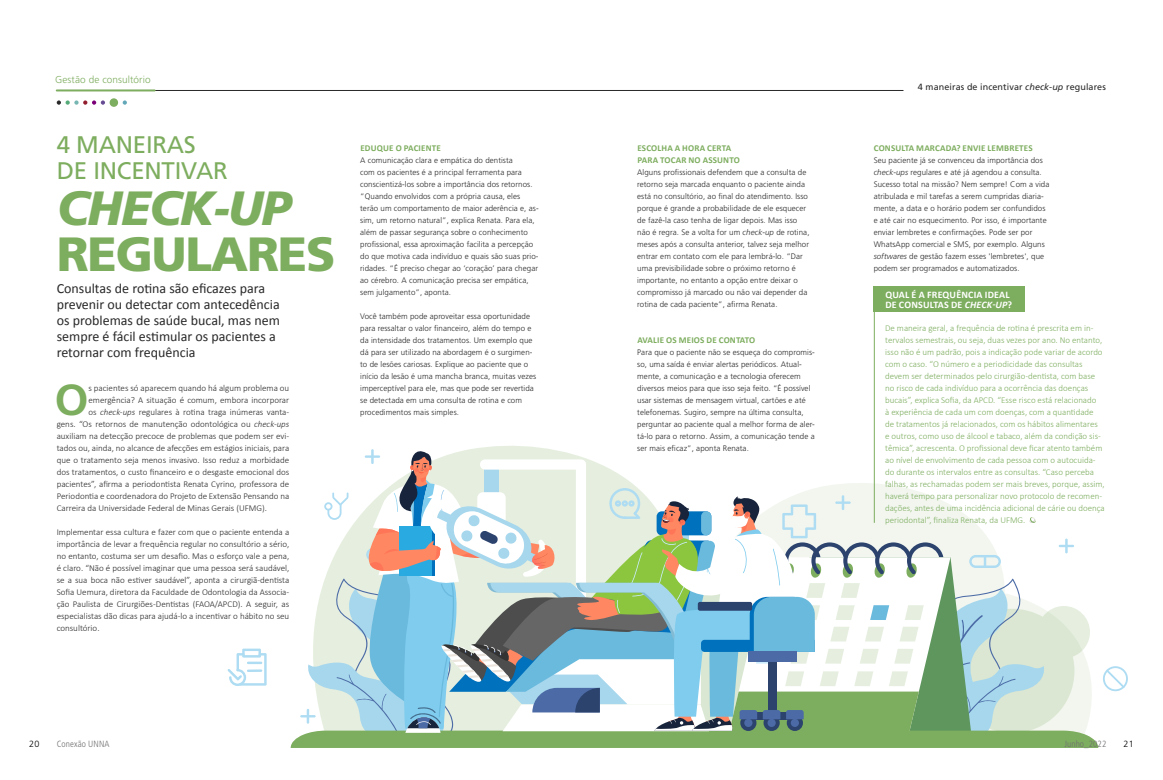
<style>
.page{position:relative;width:1163px;height:780px;background:#fff}
.page>*{position:absolute;margin:0;border:0;box-sizing:border-box;transform-origin:0 0}
.t1{font:900 48px "Frutiger LT Std";letter-spacing:-.025em;color:#7dad5e}
.t2{font:italic 900 48px "Frutiger LT Std";letter-spacing:-.025em;color:#7dad5e}
.t3{font:700 43.4px "Frutiger LT Std";color:#7dad5e}
.t4{font:24px/26px "Frutiger LT Std";letter-spacing:-.01em;color:#7dad5e}
.t5{font:14px/16px "Calibri";color:#292929}
.t6{font:700 10px/10px "Calibri";letter-spacing:.02em;color:#fff}
.t7{font:300 10px "Frutiger LT Std";letter-spacing:.01em;color:#7dad5e}
.t8{font:300 9px/12px "Calibri";color:#292929;text-align:justify}
.t9{font:300 9px/12px "Calibri";color:#7dad5e}
.t10{font:700 9px/12px "Calibri";letter-spacing:.02em;color:#7dad5e}
.t11{font:9px "Frutiger LT Std";letter-spacing:.01em;color:#292929}
.t12{font:300 condensed 9px "Frutiger LT Std";letter-spacing:.01em;color:#6f6f6f}
.t13{font:300 9px "Frutiger LT Std";color:#000}
.t14{font:300 8px/12px "Frutiger LT Std";letter-spacing:.01em;color:#292929}
.s1{font-style:italic}
</style>
<div class="page">
<svg style="left:227px;top:648px;width:39px;height:38px"></svg>
<div style="left:873px;top:287px;width:151px;height:25px;background:#7dad5e"></div>
<hr style="left:873px;top:294px;width:1px;height:229px;background:#7dad5e">
<svg style="left:290px;top:446px;width:837px;height:302px"></svg>
<div style="left:110px;top:98px;width:8px;height:9px;background:#7dad5e;border-radius:50%"></div>
<svg style="left:57px;top:100px;width:48px;height:5px"></svg>
<svg style="left:123px;top:100px;width:4px;height:5px"></svg>
<hr style="left:57px;top:90px;width:846px;height:1px;background:#292929">
<hr style="left:57px;top:89px;width:98px;height:2px;background:#7dad5e">
<p class="t7" style="left:55px;top:74px;width:97px">Gestão de consultório</p>
<h3 class="t4" style="left:57px;top:131px;width:172px">4 MANEIRAS<br>DE INCENTIVAR</h3>
<h1 class="t2" style="left:57px;top:179px;width:236px">CHECK-UP</h1>
<h1 class="t1" style="left:57px;top:225px;width:280px">REGULARES</h1>
<h3 class="t5" style="left:57px;top:280px;width:225px">Consultas de rotina são eficazes para prevenir ou detectar com antecedência os problemas de saúde bucal, mas nem sempre é fácil estimular os pacientes a retornar com frequência</h3>
<h2 class="t3" style="left:55px;top:374px;width:35px">O</h2>
<p class="t8" style="left:88px;top:381px;width:202px">s pacientes só aparecem quando há algum problema ou</p>
<p class="t8" style="left:88px;top:393px;width:202px">emergência? A situação é comum, embora incorporar</p>
<p class="t8" style="left:88px;top:405px;width:202px">os <span class="s1">check-ups</span> regulares à rotina traga inúmeras vanta-</p>
<p class="t8" style="left:57px;top:417px;width:234px">gens. “Os retornos de manutenção odontológica ou <span class="s1">check-ups</span></p>
<p class="t8" style="left:57px;top:429px;width:234px">auxiliam na detecção precoce de problemas que podem ser evi-</p>
<p class="t8" style="left:57px;top:441px;width:234px">tados ou, ainda, no alcance de afecções em estágios iniciais, para</p>
<p class="t8" style="left:57px;top:453px;width:234px">que o tratamento seja menos invasivo. Isso reduz a morbidade</p>
<p class="t8" style="left:57px;top:465px;width:234px">dos tratamentos, o custo financeiro e o desgaste emocional dos</p>
<p class="t8" style="left:57px;top:477px;width:234px">pacientes”, afirma a periodontista Renata Cyrino, professora de</p>
<p class="t8" style="left:57px;top:489px;width:234px">Periodontia e coordenadora do Projeto de Extensão Pensando na</p>
<p class="t8" style="left:57px;top:501px;width:212px">Carreira da Universidade Federal de Minas Gerais (UFMG).</p>
<p class="t8" style="left:57px;top:525px;width:234px">Implementar essa cultura e fazer com que o paciente entenda a importância de levar a frequência regular no consultório a sério, no entanto, costuma ser um desafio. Mas o esforço vale a pena, é claro. “Não é possível imaginar que uma pessoa será saudável, se a sua boca não estiver saudável”, aponta a cirurgiã-dentista Sofia Uemura, diretora da Faculdade de Odontologia da Associa&shy;ção Paulista de Cirurgiões-Dentistas (FAOA/APCD). A seguir, as especialistas dão dicas para ajudá-lo a incentivar o hábito no seu consultório.</p>
<p class="t10" style="left:360px;top:141px;width:82px">EDUQUE O PACIENTE</p>
<p class="t14" style="left:360px;top:154px;width:180px">A comunicação clara e empática do dentista<br>com os pacientes é a principal ferramenta para conscientizá-los sobre a importância dos retornos. “Quando envolvidos com a própria causa, eles terão um comportamento de maior aderência e, as&shy;sim, um retorno natural”, explica Renata. Para ela, além de passar segurança sobre o conhecimento profissional, essa aproximação facilita a percepção do que motiva cada indivíduo e quais são suas prio&shy;ridades. “É preciso chegar ao ‘coração’ para chegar ao cérebro. A comunicação precisa ser empática, sem julgamento”, aponta.</p>
<p class="t14" style="left:360px;top:310px;width:177px">Você também pode aproveitar essa oportunidade para ressaltar o valor financeiro, além do tempo e da intensidade dos tratamentos. Um exemplo que dá para ser utilizado na abordagem é o surgimen&shy;to de lesões cariosas. Explique ao paciente que o início da lesão é uma mancha branca, muitas vezes imperceptível para ele, mas que pode ser revertida se detectada em uma consulta de rotina e com procedimentos mais simples.</p>
<p class="t10" style="left:637px;top:142px;width:104px">ESCOLHA A HORA CERTA<br>PARA TOCAR NO ASSUNTO</p>
<p class="t14" style="left:637px;top:166px;width:174px">Alguns profissionais defendem que a consulta de retorno seja marcada enquanto o paciente ainda está no consultório, ao final do atendimento. Isso porque é grande a probabilidade de ele esquecer de fazê-la caso tenha de ligar depois. Mas isso não é regra. Se a volta for um <span class="s1">check-up</span> de rotina, meses após a consulta anterior, talvez seja melhor entrar em contato com ele para lembrá-lo. “Dar uma previsibilidade sobre o próximo retorno é importante, no entanto a opção entre deixar o compromisso já marcado ou não vai depender da rotina de cada paciente”, afirma Renata.</p>
<p class="t10" style="left:637px;top:334px;width:119px">AVALIE OS MEIOS DE CONTATO</p>
<p class="t14" style="left:637px;top:346px;width:179px">Para que o paciente não se esqueça do compromis&shy;so, uma saída é enviar alertas periódicos. Atual&shy;mente, a comunicação e a tecnologia oferecem diversos meios para que isso seja feito. “É possível usar sistemas de mensagem virtual, cartões e até telefonemas. Sugiro, sempre na última consulta, perguntar ao paciente qual a melhor forma de aler&shy;tá-lo para o retorno. Assim, a comunicação tende a ser mais eficaz”, aponta Renata.</p>
<p class="t11" style="left:917px;top:82px;width:189px">4 maneiras de incentivar <span class="s1">check-up</span> regulares</p>
<p class="t10" style="left:873px;top:142px;width:160px">CONSULTA MARCADA? ENVIE LEMBRETES</p>
<p class="t14" style="left:873px;top:154px;width:177px">Seu paciente já se convenceu da importância dos <span class="s1">check-ups</span> regulares e até já agendou a consulta.<br>Sucesso total na missão? Nem sempre! Com a vida atribulada e mil tarefas a serem cumpridas diaria&shy;mente, a data e o horário podem ser confundidos e até cair no esquecimento. Por isso, é importante enviar lembretes e confirmações. Pode ser por WhatsApp comercial e SMS, por exemplo. Alguns <span class="s1">softwares</span> de gestão fazem esses 'lembretes', que podem ser programados e automatizados.</p>
<p class="t6" style="left:885px;top:289px;width:128px">QUAL É A FREQUÊNCIA IDEAL<br>DE CONSULTAS DE <span class="s1">CHECK-UP</span>?</p>
<p class="t9" style="left:885px;top:321px;width:221px">De maneira geral, a frequência de rotina é prescrita em in&shy;tervalos semestrais, ou seja, duas vezes por ano. No entanto, isso não é um padrão, pois a indicação pode variar de acordo com o caso. “O número e a periodicidade das consultas devem ser determinados pelo cirurgião-dentista, com base no risco de cada indivíduo para a ocorrência das doenças bucais”, explica Sofia, da APCD. “Esse risco está relacionado<br>à experiência de cada um com doenças, com a quantidade de tratamentos já relacionados, com os hábitos alimentares<br>e outros, como uso de álcool e tabaco, além da condição sis&shy;têmica”, acrescenta. O profissional deve ficar atento também ao nível de envolvimento de cada pessoa com o autocuida&shy;do durante os intervalos entre as consultas. “Caso perceba falhas, as rechamadas podem ser mais breves, porque, assim, haverá tempo para personalizar novo protocolo de recomen&shy;dações, antes de uma incidência adicional de cárie ou doença periodontal”, finaliza Renata, da UFMG.</p>
<p class="t13" style="left:29px;top:738px;width:12px">20</p>
<p class="t12" style="left:57px;top:738px;width:54px">Conexão UNNA</p>
<p class="t12" style="left:1064px;top:738px;width:43px">Junho_2022</p>
<p class="t13" style="left:1123px;top:738px;width:12px">21</p>
</div>
